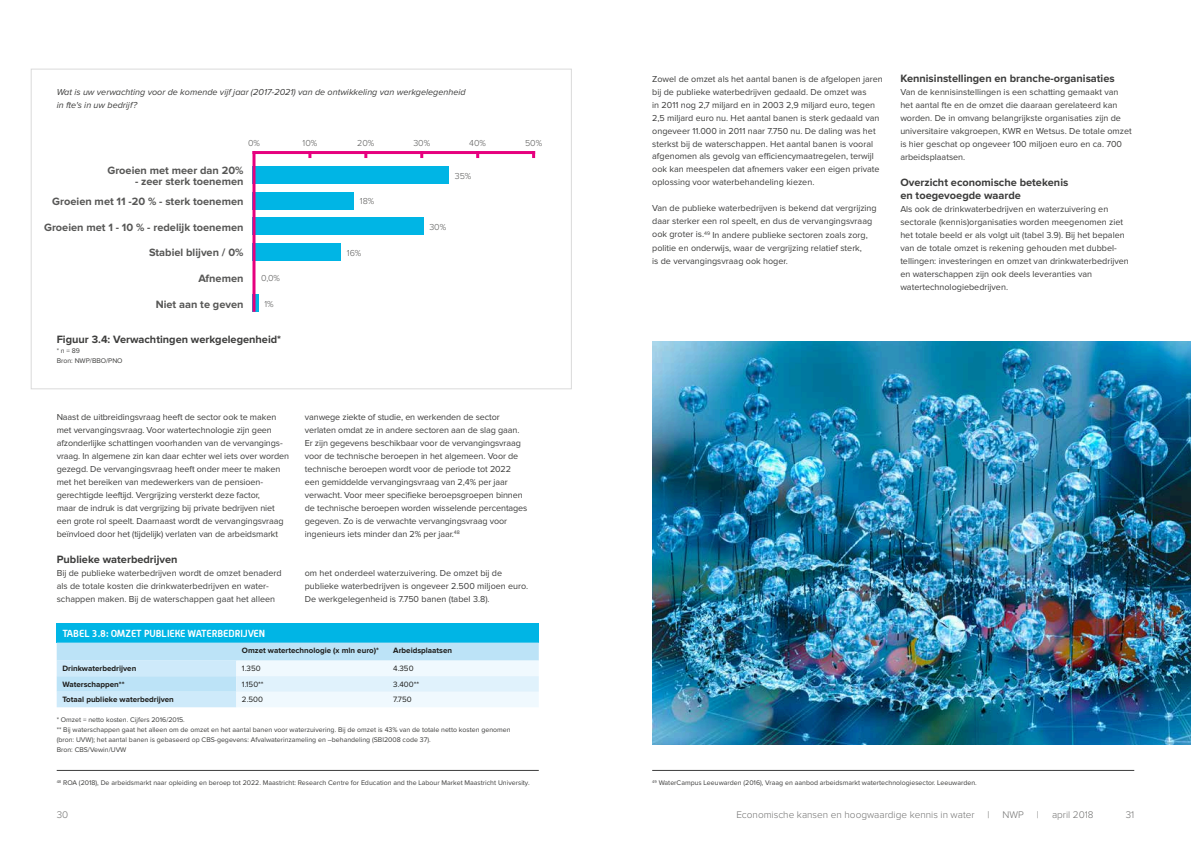
<style>
.page{position:relative;width:1191px;height:842px;background:#fff}
.page>*{position:absolute;margin:0;border:0;box-sizing:border-box;transform-origin:0 0}
.t1{font:700 11px/13px "Proxima Nova";color:#3d3d3c}
.t2{font:700 11px/20.1px "Proxima Nova";color:#575756;text-align:right}
.t3{font:300 10px "Proxima Nova";color:#70706f}
.t4{font:700 10px "Alwyn";color:#fff}
.t5{font:9px/13px "Proxima Nova";color:#3d3d3c}
.t6{font:italic 9px/13px "Proxima Nova";color:#3d3d3c}
.t7{font:300 9px "Proxima Nova";color:#575756}
.t8{font:700 8px "Proxima Nova";color:#1d1d1b}
.t9{font:8px "Proxima Nova";color:#1d1d1b}
.t10{font:7px/10px "Proxima Nova";color:#3d3d3c}
</style>
<div class="page">
<div style="left:252px;top:167px;width:197px;height:17px;background:#00b5e5"></div>
<div style="left:252px;top:192px;width:102px;height:17px;background:#00b5e5"></div>
<div style="left:252px;top:218px;width:172px;height:17px;background:#00b5e5"></div>
<div style="left:252px;top:244px;width:89px;height:17px;background:#00b5e5"></div>
<svg style="left:255px;top:295px;width:4px;height:17px"></svg>
<hr style="left:252px;top:151px;width:283px;height:3px;background:#e6007e">
<svg style="left:532px;top:154px;width:3px;height:4px"></svg>
<hr style="left:252px;top:151px;width:3px;height:161px;background:#e6007e">
<svg style="left:308px;top:154px;width:3px;height:4px"></svg>
<svg style="left:420px;top:154px;width:3px;height:4px"></svg>
<svg style="left:476px;top:154px;width:3px;height:4px"></svg>
<svg style="left:364px;top:154px;width:3px;height:4px"></svg>
<hr style="left:57px;top:770px;width:482px;height:1px;background:#3d3d3c">
<div style="left:57px;top:623px;width:482px;height:20px;background:#00b5e5"></div>
<svg style="left:57px;top:643px;width:482px;height:64px"></svg>
<hr style="left:652px;top:770px;width:482px;height:1px;background:#3d3d3c">
<img style="left:652px;top:342px;width:539px;height:403px">
<p class="t6" style="left:57px;top:85px;width:410px">Wat is uw verwachting voor de komende vijf jaar (2017-2021) van de ontwikkeling van werkgelegenheid in fte's in uw bedrijf?</p>
<p class="t7" style="left:248px;top:139px;width:13px">0%</p>
<p class="t7" style="left:302px;top:139px;width:16px">10%</p>
<p class="t2" style="left:107px;top:161px;width:138px">Groeien met meer dan 20%</p>
<p class="t2" style="left:52px;top:172px;width:193px">- zeer sterk toenemen<br>Groeien met 11 -20 % - sterk toenemen</p>
<p class="t2" style="left:44px;top:217px;width:201px">Groeien met 1 - 10 % - redelijk toenemen</p>
<p class="t2" style="left:149px;top:243px;width:96px">Stabiel blijven / 0%</p>
<p class="t2" style="left:198px;top:269px;width:47px">Afnemen</p>
<p class="t2" style="left:156px;top:294px;width:89px">Niet aan te geven</p>
<p class="t7" style="left:261px;top:274px;width:20px">0,0%</p>
<p class="t7" style="left:264px;top:300px;width:11px">1%</p>
<p class="t1" style="left:57px;top:333px;width:226px">Figuur 3.4: Verwachtingen werkgelegenheid*</p>
<p class="t10" style="left:57px;top:346px;width:67px">* n = 89<br>Bron: NWP/BBO/PNO</p>
<p class="t7" style="left:357px;top:139px;width:19px">20%</p>
<p class="t7" style="left:413px;top:139px;width:18px">30%</p>
<p class="t7" style="left:469px;top:139px;width:18px">40%</p>
<p class="t7" style="left:525px;top:139px;width:19px">50%</p>
<p class="t7" style="left:360px;top:197px;width:16px">18%</p>
<p class="t7" style="left:347px;top:248px;width:16px">16%</p>
<p class="t7" style="left:455px;top:172px;width:18px">35%</p>
<p class="t7" style="left:429px;top:223px;width:18px">30%</p>
<p class="t5" style="left:57px;top:410px;width:234px">Naast de uitbreidingsvraag heeft de sector ook te maken met vervangingsvraag. Voor watertechnologie zijn geen afzonderlijke schattingen voorhanden van de vervangings&shy;vraag. In algemene zin kan daar echter wel iets over worden gezegd. De vervangingsvraag heeft onder meer te maken met het bereiken van medewerkers van de pensioen&shy;gerechtigde leeftijd. Vergrijzing versterkt deze factor,<br>maar de indruk is dat vergrijzing bij private bedrijven niet een grote rol speelt. Daarnaast wordt de vervangingsvraag beïnvloed door het (tijdelijk) verlaten van de arbeidsmarkt</p>
<p class="t5" style="left:305px;top:410px;width:224px">vanwege ziekte of studie, en werkenden de sector verlaten omdat ze in andere sectoren aan de slag gaan.<br>Er zijn gegevens beschikbaar voor de vervangingsvraag voor de technische beroepen in het algemeen. Voor de technische beroepen wordt voor de periode tot 2022 een gemiddelde vervangingsvraag van 2,4% per jaar verwacht. Voor meer specifieke beroepsgroepen binnen de technische beroepen worden wisselende percentages gegeven. Zo is de verwachte vervangingsvraag voor ingenieurs iets minder dan 2% per jaar.<sup>48</sup></p>
<p class="t1" style="left:57px;top:553px;width:122px">Publieke waterbedrijven</p>
<p class="t5" style="left:57px;top:566px;width:226px">Bij de publieke waterbedrijven wordt de omzet benaderd als de totale kosten die drinkwaterbedrijven en water&shy;schappen maken. Bij de waterschappen gaat het alleen</p>
<p class="t5" style="left:305px;top:566px;width:225px">om het onderdeel waterzuivering. De omzet bij de publieke waterbedrijven is ongeveer 2.500 miljoen euro.<br>De werkgelegenheid is 7.750 banen (tabel 3.8).</p>
<p class="t4" style="left:62px;top:627px;width:204px">TABEL 3.8: OMZET PUBLIEKE WATERBEDRIJVEN</p>
<p class="t8" style="left:242px;top:647px;width:138px">Omzet watertechnologie (x mln euro)*</p>
<p class="t8" style="left:393px;top:647px;width:60px">Arbeidsplaatsen</p>
<p class="t8" style="left:62px;top:665px;width:75px">Drinkwaterbedrijven</p>
<p class="t9" style="left:242px;top:665px;width:20px">1.350</p>
<p class="t9" style="left:393px;top:665px;width:22px">4.350</p>
<p class="t8" style="left:62px;top:680px;width:64px">Waterschappen**</p>
<p class="t9" style="left:242px;top:680px;width:23px">1.150**</p>
<p class="t9" style="left:393px;top:680px;width:27px">3.400**</p>
<p class="t8" style="left:62px;top:696px;width:113px">Totaal publieke waterbedrijven</p>
<p class="t9" style="left:242px;top:696px;width:23px">2.500</p>
<p class="t9" style="left:393px;top:696px;width:20px">7.750</p>
<p class="t10" style="left:57px;top:715px;width:455px">* Omzet = netto kosten. Cijfers 2016/2015.<br>** Bij waterschappen gaat het alleen om de omzet en het aantal banen voor waterzuivering. Bij de omzet is 43% van de totale netto kosten genomen (bron: UVW); het aantal banen is gebaseerd op CBS-gegevens: Afvalwaterinzameling en –behandeling (SBI2008 code 37).<br>Bron: CBS/Vewin/UVW</p>
<p class="t10" style="left:57px;top:778px;width:474px"><sup>48</sup> ROA (2018), De arbeidsmarkt naar opleiding en beroep tot 2022. Maastricht: Research Centre for Education and the Labour Market Maastricht University.</p>
<p class="t5" style="left:652px;top:72px;width:232px">Zowel de omzet als het aantal banen is de afgelopen jaren bij de publieke waterbedrijven gedaald. De omzet was<br>in 2011 nog 2,7 miljard en in 2003 2,9 miljard euro, tegen 2,5 miljard euro nu. Het aantal banen is sterk gedaald van ongeveer 11.000 in 2011 naar 7.750 nu. De daling was het sterkst bij de waterschappen. Het aantal banen is vooral afgenomen als gevolg van efficiencymaatregelen, terwijl ook kan meespelen dat afnemers vaker een eigen private oplossing voor waterbehandeling kiezen.</p>
<p class="t5" style="left:652px;top:202px;width:226px">Van de publieke waterbedrijven is bekend dat vergrijzing daar sterker een rol speelt, en dus de vervangingsvraag ook groter is.<sup>49</sup> In andere publieke sectoren zoals zorg, politie en onderwijs, waar de vergrijzing relatief sterk,<br>is de vervangingsvraag ook hoger.</p>
<p class="t1" style="left:900px;top:72px;width:216px">Kennisinstellingen en branche-organisaties</p>
<p class="t5" style="left:900px;top:85px;width:233px">Van de kennisinstellingen is een schatting gemaakt van het aantal fte en de omzet die daaraan gerelateerd kan worden. De in omvang belangrijkste organisaties zijn de universitaire vakgroepen, KWR en Wetsus. De totale omzet is hier geschat op ongeveer 100 miljoen euro en ca. 700 arbeidsplaatsen.</p>
<p class="t1" style="left:900px;top:176px;width:169px">Overzicht economische betekenis en toegevoegde waarde</p>
<p class="t5" style="left:900px;top:202px;width:230px">Als ook de drinkwaterbedrijven en waterzuivering en sectorale (kennis)organisaties worden meegenomen ziet het totale beeld er als volgt uit (tabel 3.9). Bij het bepalen van de totale omzet is rekening gehouden met dubbel&shy;tellingen: investeringen en omzet van drinkwaterbedrijven en waterschappen zijn ook deels leveranties van watertechnologiebedrijven.</p>
<p class="t10" style="left:652px;top:778px;width:326px"><sup>49</sup> WaterCampus Leeuwarden (2016), Vraag en aanbod arbeidsmarkt watertechnologiesector. Leeuwarden.</p>
<p class="t3" style="left:57px;top:810px;width:13px">30</p>
<p class="t3" style="left:736px;top:810px;width:240px">Economische kansen en hoogwaardige kennis in water</p>
<p class="t3" style="left:987px;top:810px;width:4px">|</p>
<p class="t3" style="left:1002px;top:810px;width:23px">NWP</p>
<p class="t3" style="left:1037px;top:810px;width:4px">|</p>
<p class="t3" style="left:1052px;top:810px;width:43px">april 2018</p>
<p class="t3" style="left:1125px;top:810px;width:10px">31</p>
</div>
